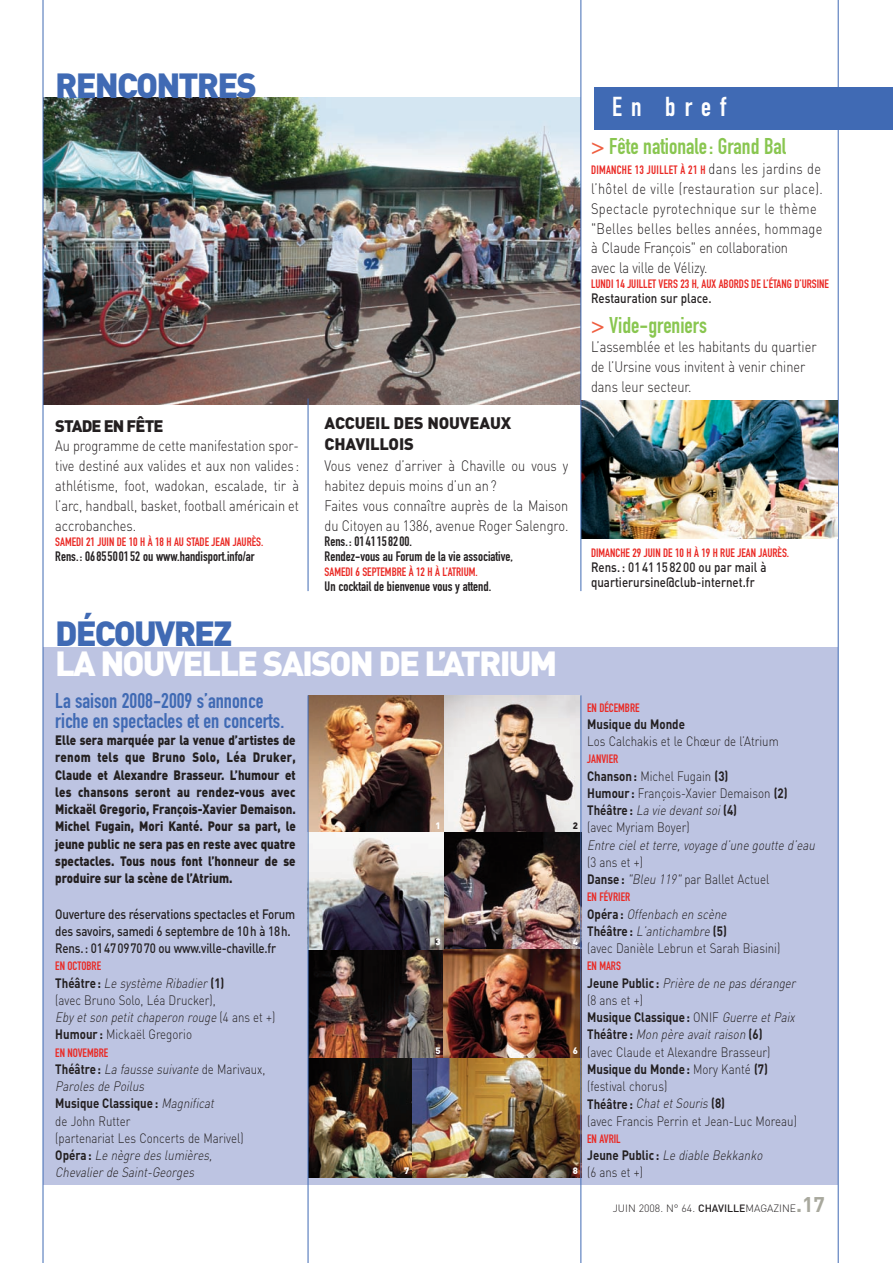
<style>
.page{position:relative;width:893px;height:1263px;background:#fff}
.page>*{position:absolute;margin:0;border:0;box-sizing:border-box;transform-origin:0 0}
.t1{font:900 34.5px "DIN";letter-spacing:-.055em;color:#fff}
.t2{font:900 34.5px "DIN";letter-spacing:-.055em;color:#406ab4}
.t3{font:27px "DIN Engschrift";letter-spacing:.335em;color:#fff}
.t4{font:22.5px "DIN Engschrift";color:#89c650}
.t5{font:21px/19.5px "DIN Engschrift";color:#406ab4}
.t6{font:900 16.5px/21px "DIN";letter-spacing:-.01em;color:#231f20}
.t7{font:900 16.5px "DIN";letter-spacing:-.055em;color:#231f20}
.t8{font:300 15px/19.8px "DIN";color:#231f20;scale:.85 1}
.t9{font:300 15px/19.8px "DIN";letter-spacing:.02em;color:#231f20;scale:.85 1}
.t10{font:300 13.5px/17.2px "DIN";color:#231f20;scale:.85 1}
.t11{font:900 13.5px/17.2px "DIN";color:#231f20;text-align:justify;scale:.85 1}
.t12{font:italic 300 13.5px/17.2px "DIN";color:#231f20;scale:.85 1}
.t13{font:500 13.5px/17.2px "DIN";letter-spacing:-.015em;color:#231f20;scale:.85 1}
.t14{font:13.5px/15px "DIN Engschrift";color:#231f20}
.t15{font:700 13.5px "DIN";color:#231f20;scale:.85 1}
.t16{font:12px "DIN Engschrift";color:#ea2924}
.t17{font:12px "DIN Engschrift";letter-spacing:.02em;color:#ea2924}
.t18{font:300 10.5px "DIN";color:#231f20}
.t19{font:900 9.3px "DIN";color:#fff}
.t20{font:900 9.3px "DIN";color:#231f20}
.s1{font-family:"DIN Engschrift Alternate";color:#ef5f41}
.s2{font-family:"DIN";font-weight:300;font-size:15px;color:#231f20}
.s3{font-weight:700}
.s4{font-style:italic}
.s5{font-weight:700;font-style:normal}
.s6{font-style:normal}
.s7{font-weight:500}
.s8{font-weight:700;font-size:21px;color:#a8a89d}
</style>
<div class="page">
<img style="left:44px;top:98px;width:536px;height:307px">
<div style="left:43px;top:647px;width:795px;height:537px;background:#bdc4e2"></div>
<div style="left:594px;top:87px;width:299px;height:43px;background:#406ab4"></div>
<hr style="left:838px;top:0;width:1px;height:1263px;background:#406ab4">
<hr style="left:308px;top:398px;width:1px;height:193px;background:#406ab4">
<img style="left:444px;top:695px;width:137px;height:137px">
<img style="left:309px;top:950px;width:135px;height:109px">
<img style="left:444px;top:832px;width:137px;height:117px">
<img style="left:309px;top:695px;width:135px;height:137px">
<img style="left:444px;top:949px;width:137px;height:110px">
<img style="left:309px;top:1059px;width:103px;height:119px">
<img style="left:412px;top:1059px;width:169px;height:119px">
<hr style="left:581px;top:695px;width:1px;height:568px;background:#406ab4">
<img style="left:309px;top:832px;width:135px;height:118px">
<hr style="left:308px;top:695px;width:1px;height:568px;background:#406ab4">
<img style="left:582px;top:400px;width:256px;height:138px">
<hr style="left:43px;top:0;width:1px;height:1263px;background:#406ab4">
<hr style="left:581px;top:0;width:1px;height:591px;background:#406ab4">
<h1 class="t2" style="left:55px;top:66px;width:203px">RENCONTRES</h1>
<h2 class="t3" style="left:612px;top:96px;width:116px">En bref</h2>
<h3 class="t4" style="left:591px;top:138px;width:197px"><span class="s1">&gt;</span> Fête nationale: Grand Bal</h3>
<p class="t17" style="left:591px;top:166px;width:232px">DIMANCHE 13 JUILLET À 21 H <span class="s2">dans les jardins de</span></p>
<p class="t9" style="left:591px;top:179px;width:274px">l’hôtel de ville (restauration sur place).<br>Spectacle pyrotechnique sur le thème "Belles belles belles années, hommage à Claude François" en collaboration<br>avec la ville de Vélizy.</p>
<p class="t16" style="left:591px;top:280px;width:239px">LUNDI 14 JUILLET VERS 23 H, AUX ABORDS DE L’ÉTANG D’URSINE</p>
<p class="t13" style="left:591px;top:290px;width:143px">Restauration sur place.</p>
<h3 class="t4" style="left:591px;top:317px;width:118px"><span class="s1">&gt;</span> Vide-greniers</h3>
<p class="t8" style="left:591px;top:337px;width:267px">L’assemblée et les habitants du quartier de l’Ursine vous invitent à venir chiner dans leur secteur.</p>
<p class="t7" style="left:55px;top:416px;width:110px">STADE EN FÊTE</p>
<p class="t8" style="left:55px;top:436px;width:288px;text-align:justify">Au programme de cette manifestation spor&shy;tive destiné aux valides et aux non valides : athlétisme, foot, wadokan, escalade, tir à l’arc, handball, basket, football américain et accrobanches.</p>
<p class="t16" style="left:55px;top:537px;width:210px">SAMEDI 21 JUIN DE 10 H À 18 H AU STADE JEAN JAURÈS.</p>
<p class="t14" style="left:55px;top:550px;width:201px">Rens.: 0685500152 ou www.handisport.info/ar</p>
<p class="t6" style="left:325px;top:413px;width:188px">ACCUEIL DES NOUVEAUX<br>CHAVILLOIS</p>
<p class="t8" style="left:325px;top:456px;width:288px">Vous venez d’arriver à Chaville ou vous y habitez depuis moins d’un an ?<br>Faites vous connaître auprès de la Maison du Citoyen au 1386, avenue Roger Salengro.</p>
<p class="t14" style="left:325px;top:535px;width:190px">Rens.: 0141158200.<br>Rendez-vous au Forum de la vie associative,</p>
<p class="t16" style="left:325px;top:567px;width:155px">SAMEDI 6 SEPTEMBRE À 12 H À L’ATRIUM.</p>
<p class="t14" style="left:325px;top:580px;width:168px">Un cocktail de bienvenue vous y attend.</p>
<h1 class="t2" style="left:55px;top:614px;width:178px">DÉCOUVREZ</h1>
<h1 class="t1" style="left:55px;top:644px;width:504px">LA NOUVELLE SAISON DE L’ATRIUM</h1>
<h3 class="t5" style="left:55px;top:693px;width:230px">La saison 2008-2009 s’annonce riche en spectacles et en concerts.</h3>
<p class="t11" style="left:55px;top:732px;width:284px">Elle sera marquée par la venue d’artistes de renom tels que Bruno Solo, Léa Druker, Claude et Alexandre Brasseur. L’humour et les chansons seront au rendez-vous avec Mickaël Gregorio, François-Xavier Demaison.<br>Michel Fugain, Mori Kanté. Pour sa part, le jeune public ne sera pas en reste avec quatre spectacles. Tous nous font l’honneur de se produire sur la scène de l’Atrium.</p>
<p class="t13" style="left:55px;top:905px;width:284px">Ouverture des réservations spectacles et Forum des savoirs, samedi 6 septembre de 10h à 18h.<br>Rens.: 0147097070 ou www.ville-chaville.fr</p>
<p class="t16" style="left:55px;top:962px;width:47px">EN OCTOBRE</p>
<p class="t10" style="left:55px;top:974px;width:260px"><span class="s3">Théâtre :</span> <span class="s4">LesystèmeRibadier</span><span class="s3">(1)<br></span>(avec Bruno Solo, Léa Drucker),<br><span class="s4">Eby et son petit chaperon rouge</span> ( 4 a n s e t + )<br><span class="s3">Humour :</span> Mickaël Gregorio</p>
<p class="t16" style="left:55px;top:1048px;width:55px">EN NOVEMBRE</p>
<p class="t12" style="left:55px;top:1060px;width:249px"><span class="s5">Théâtre :</span> Lafaussesuivante<span class="s6">de Marivaux,<br></span>Paroles de Poilus<br><span class="s5">Musique Classique :</span> Magnificat<br><span class="s6">de John Rutter<br>(partenariat Les Concerts de Marivel)<br></span><span class="s5">O p é ra :</span> Le nègre des lumières,<br>Chevalier de Saint-Georges</p>
<p class="t19" style="left:436px;top:820px;width:7px">1</p>
<p class="t20" style="left:573px;top:820px;width:7px">2</p>
<p class="t19" style="left:436px;top:936px;width:7px">3</p>
<p class="t19" style="left:573px;top:936px;width:7px">4</p>
<p class="t19" style="left:436px;top:1045px;width:7px">5</p>
<p class="t19" style="left:573px;top:1045px;width:7px">6</p>
<p class="t19" style="left:404px;top:1165px;width:7px">7</p>
<p class="t19" style="left:573px;top:1165px;width:7px">8</p>
<p class="t16" style="left:591px;top:548px;width:200px">DIMANCHE 29 JUIN DE 10 H À 19 H RUE JEAN JAURÈS.</p>
<p class="t13" style="left:591px;top:560px;width:208px;line-height:15px">Rens. : 01 41 15 82 00 ou par mail à quartierursine@club-internet.fr</p>
<p class="t16" style="left:587px;top:703px;width:54px">EN DÉCEMBRE</p>
<p class="t15" style="left:587px;top:716px;width:117px">Musique du Monde</p>
<p class="t10" style="left:587px;top:733px;width:227px">Los Calchakis et le Chœur de l’Atrium</p>
<p class="t16" style="left:587px;top:755px;width:33px">JANVIER</p>
<p class="t10" style="left:587px;top:767px;width:237px"><span class="s3">Chanson :</span> Michel Fugain <span class="s3">(3)<br>Humour :</span> François-Xavier Demaison <span class="s3">(2)<br>Théâtre :</span> <span class="s4">Laviedevantsoi</span><span class="s3">(4)<br></span>(avec Myriam Boyer)</p>
<p class="t12" style="left:587px;top:836px;width:272px">Entre ciel et terre, voyage d’une goutte d’eau</p>
<p class="t10" style="left:587px;top:854px;width:216px">(3 ans et +)<br><span class="s3">Danse :</span> <span class="s4">"Bleu119"</span>par Ballet Actuel</p>
<p class="t16" style="left:587px;top:893px;width:45px">EN FÉVRIER</p>
<p class="t10" style="left:587px;top:905px;width:229px"><span class="s3">O p é ra :</span> <span class="s4">Offenbach en scène<br></span><span class="s3">Théât re :</span> <span class="s4">L’antichambre</span> <span class="s3">(5)<br></span>(avec Danièle Lebrun et Sarah Biasini)</p>
<p class="t16" style="left:587px;top:962px;width:35px">EN MARS</p>
<p class="t10" style="left:587px;top:974px;width:250px"><span class="s3">Jeune Public :</span> <span class="s4">Prière de ne pas déranger </span>(8 ans et +)<br><span class="s3">Musique Classique :</span> ONIF <span class="s4">GuerreetPaix<br></span><span class="s3">Théâtre :</span> <span class="s4">Mon père avait raison</span> <span class="s3">(6)<br></span>(avec Claude et Alexandre Brasseur)<br><span class="s3">Musique du Monde :</span> Mory Kanté <span class="s3">(7) </span>(festival chorus)<br><span class="s3">Théâtre :</span> <span class="s4">ChatetSouris</span><span class="s3">(8)<br></span>(avec Francis Perrin et Jean-Luc Moreau)</p>
<p class="t16" style="left:587px;top:1134px;width:35px">EN AVRIL</p>
<p class="t12" style="left:587px;top:1147px;width:210px"><span class="s5">Jeune Public :</span> LediableBekkanko <span class="s6">(6 ans et +)</span></p>
<p class="t18" style="left:613px;top:1202px;width:214px">JUIN 2008. N° 64. <span class="s7">CHAVILLE</span>MAGAZINE<span class="s8">.17</span></p>
</div>
